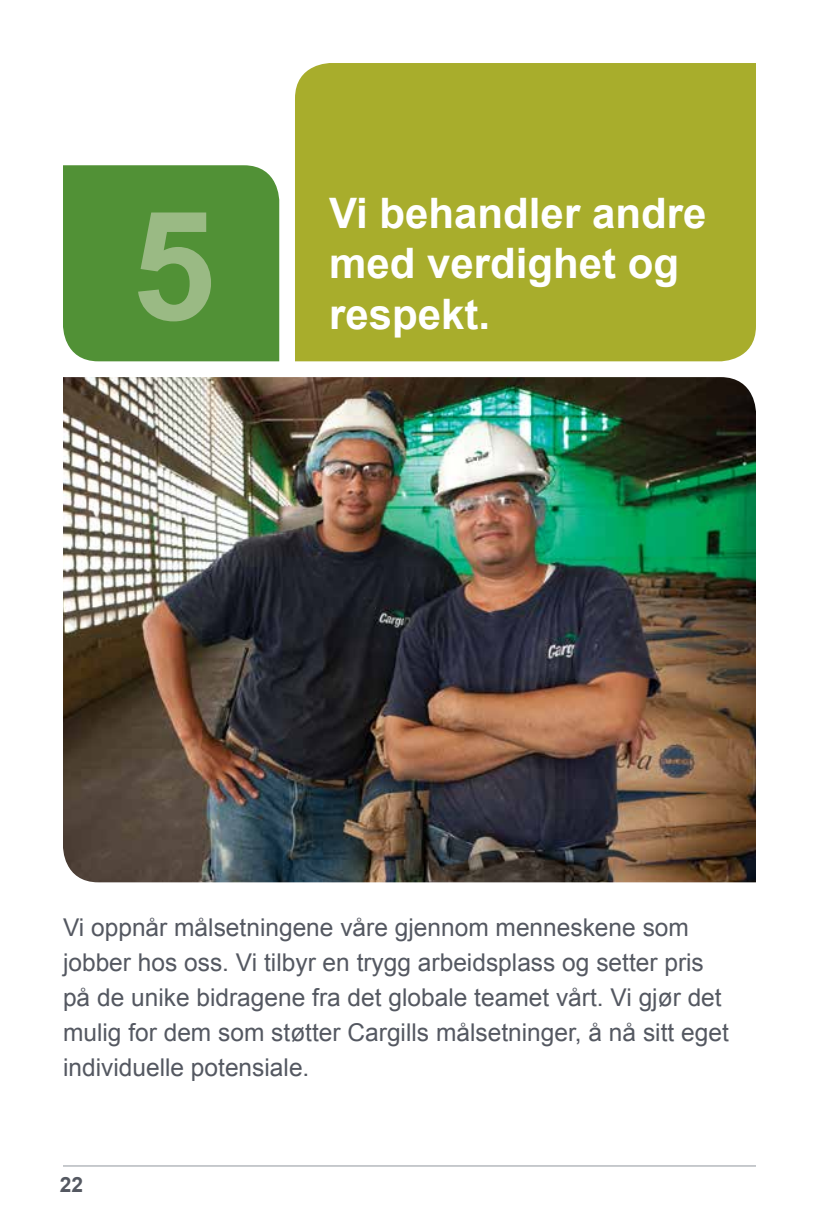
<style>
.page{position:relative;width:819px;height:1229px;background:#fff}
.page>*{position:absolute;margin:0;border:0;box-sizing:border-box;transform-origin:0 0}
.t1{font:700 151.55px "Arial";color:#9fbd8a}
.t2{font:700 42px/50.4px "Arial";color:#fff}
.t3{font:24.5px/35px "Arial";color:#545861}
.t4{font:700 21px "Arial";color:#545861}
</style>
<div class="page">
<hr style="left:63px;top:1165px;width:693px;height:1px;background:#91969d">
<div style="left:295px;top:63px;width:461px;height:298px;background:#a8ad2c"></div>
<div style="left:63px;top:165px;width:216px;height:196px;background:#519136"></div>
<img style="left:63px;top:377px;width:693px;height:505px">
<div style="left:129px;top:209px;width:89px;height:117px;background:#519136"></div>
<h1 class="t1" style="left:131px;top:166px;width:86px">5</h1>
<h2 class="t2" style="left:329px;top:189px;width:379px">Vi behandler andre med verdighet og respekt.</h2>
<p class="t3" style="left:63px;top:910px;width:667px">Vi oppnår målsetningene våre gjennom menneskene som jobber hos oss. Vi tilbyr en trygg arbeidsplass og setter pris på de unike bidragene fra det globale teamet vårt. Vi gjør det mulig for dem som støtter Cargills målsetninger, å nå sitt eget individuelle potensiale.</p>
<p class="t4" style="left:60px;top:1170px;width:25px">22</p>
</div>
